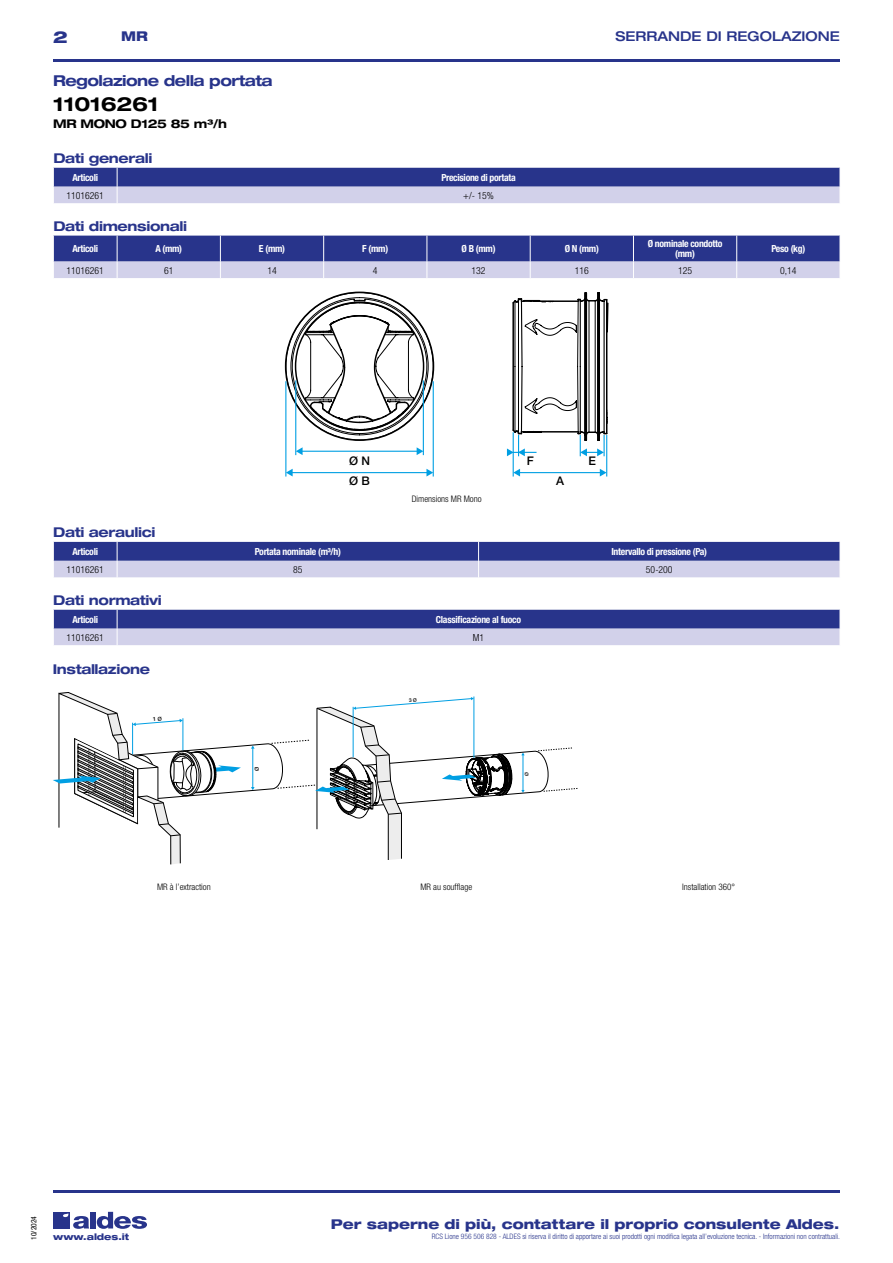
<style>
.page{position:relative;width:893px;height:1263px;background:#fff}
.page>*{position:absolute;margin:0;border:0;box-sizing:border-box;transform-origin:0 0}
.t1{font:700 expanded 19.5px "Helvetica Neue LT Std";letter-spacing:-.01em;color:#000}
.t2{font:800 expanded 16.5px "Helvetica Neue LT Std";color:#28348b}
.t3{font:700 expanded 15px "Helvetica Neue LT Std";letter-spacing:-.035em;color:#28348b}
.t4{font:700 expanded 13.5px "Helvetica Neue LT Std";letter-spacing:-.025em;color:#28348b}
.t5{font:800 expanded 13.5px "Helvetica Neue LT Std";color:#28348b}
.t6{font:500 expanded 13.5px "Helvetica Neue LT Std";color:#28348b}
.t7{font:800 expanded 13.5px "Helvetica Neue LT Std";color:#28348b;scale:.95 1}
.t8{font:700 expanded 12px "Helvetica Neue LT Std";letter-spacing:-.025em;color:#000}
.t9{font:500 11.85px "Helvetica Neue";color:#000}
.t10{font:700 condensed 9.75px/10.5px "Helvetica Neue LT Std";letter-spacing:-.03em;color:#fff;text-align:center}
.t11{font:300 condensed 9.75px "Helvetica Neue";color:#000}
.t12{font:300 condensed 9px "Helvetica Neue LT Std";color:#000}
.t13{font:800 expanded 9px "Helvetica Neue LT Std";color:#28348b}
.t14{font:300 condensed 7.5px "Helvetica Neue LT Std";color:#28348b}
.t15{font:condensed 7.5px "Helvetica Neue LT Std";color:#000}
.t16{font:500 5.55px "Helvetica Neue";color:#000}
.t17{font:500 5.1px "Helvetica Neue";color:#000}
</style>
<div class="page">
<div style="left:53px;top:1212px;width:17px;height:16px;background:#28348b"></div>
<div style="left:90px;top:1212px;width:6px;height:16px;background:#28348b"></div>
<svg style="left:97px;top:1212px;width:50px;height:17px"></svg>
<svg style="left:63px;top:1213px;width:26px;height:16px"></svg>
<hr style="left:53px;top:59px;width:787px;height:2px;background:#28348b">
<hr style="left:53px;top:1190px;width:787px;height:2px;background:#28348b">
<svg style="left:53px;top:168px;width:787px;height:35px;background:#787eb8"></svg>
<svg style="left:53px;top:236px;width:787px;height:42px;background:#6d74b1"></svg>
<svg style="left:286px;top:292px;width:147px;height:148px"></svg>
<hr style="left:285px;top:381px;width:1px;height:95px;background:#009fe3">
<hr style="left:295px;top:380px;width:1px;height:75px;background:#009fe3">
<hr style="left:423px;top:380px;width:1px;height:75px;background:#009fe3">
<hr style="left:433px;top:381px;width:1px;height:95px;background:#009fe3">
<hr style="left:291px;top:472px;width:137px;height:1px;background:#009fe3">
<svg style="left:426px;top:469px;width:7px;height:7px"></svg>
<svg style="left:286px;top:469px;width:7px;height:7px"></svg>
<hr style="left:302px;top:451px;width:116px;height:1px;background:#009fe3">
<svg style="left:417px;top:447px;width:6px;height:8px"></svg>
<svg style="left:296px;top:447px;width:7px;height:8px"></svg>
<hr style="left:513px;top:432px;width:1px;height:44px;background:#009fe3">
<hr style="left:606px;top:435px;width:1px;height:41px;background:#009fe3">
<hr style="left:519px;top:472px;width:83px;height:1px;background:#009fe3">
<svg style="left:600px;top:469px;width:7px;height:7px"></svg>
<svg style="left:513px;top:469px;width:7px;height:7px"></svg>
<svg style="left:507px;top:292px;width:101px;height:164px"></svg>
<svg style="left:53px;top:542px;width:787px;height:36px;background:#7b81b9"></svg>
<svg style="left:53px;top:610px;width:787px;height:35px;background:#797eb8"></svg>
<svg style="left:53px;top:692px;width:524px;height:172px"></svg>
<h2 class="t2" style="left:53px;top:26px;width:16px">2</h2>
<h3 class="t7" style="left:121px;top:28px;width:30px">MR</h3>
<h3 class="t6" style="left:615px;top:28px;width:226px">SERRANDE DI REGOLAZIONE</h3>
<h3 class="t3" style="left:53px;top:71px;width:221px">Regolazione della portata</h3>
<h1 class="t1" style="left:53px;top:92px;width:107px">11016261</h1>
<p class="t8" style="left:53px;top:116px;width:175px">MR MONO D125 85 m³/h</p>
<h3 class="t4" style="left:53px;top:150px;width:101px">Dati generali</h3>
<p class="t10" style="left:72px;top:172px;width:27px">Articoli</p>
<p class="t10" style="left:441px;top:172px;width:76px">Precisione di portata</p>
<p class="t11" style="left:67px;top:190px;width:39px">11016261</p>
<p class="t11" style="left:463px;top:190px;width:32px">+/- 15%</p>
<h3 class="t4" style="left:53px;top:218px;width:135px">Dati dimensionali</h3>
<p class="t10" style="left:72px;top:243px;width:27px">Articoli</p>
<p class="t10" style="left:155px;top:243px;width:28px">A (mm)</p>
<p class="t10" style="left:259px;top:243px;width:28px">E (mm)</p>
<p class="t10" style="left:362px;top:243px;width:27px">F (mm)</p>
<p class="t10" style="left:462px;top:243px;width:36px">Ø B (mm)</p>
<p class="t10" style="left:565px;top:243px;width:36px">Ø N (mm)</p>
<p class="t10" style="left:648px;top:238px;width:76px">Ø nominale condotto (mm)</p>
<p class="t10" style="left:771px;top:243px;width:35px">Peso (kg)</p>
<p class="t11" style="left:67px;top:265px;width:39px">11016261</p>
<p class="t11" style="left:164px;top:265px;width:11px">61</p>
<p class="t11" style="left:267px;top:265px;width:11px">14</p>
<p class="t11" style="left:373px;top:265px;width:6px">4</p>
<p class="t11" style="left:472px;top:265px;width:16px">132</p>
<p class="t11" style="left:575px;top:265px;width:16px">116</p>
<p class="t11" style="left:678px;top:265px;width:16px">125</p>
<p class="t11" style="left:780px;top:265px;width:18px">0,14</p>
<p class="t9" style="left:349px;top:454px;width:22px">Ø N</p>
<p class="t9" style="left:588px;top:454px;width:9px">E</p>
<p class="t9" style="left:527px;top:454px;width:9px">F</p>
<p class="t9" style="left:349px;top:474px;width:22px">Ø B</p>
<p class="t9" style="left:556px;top:474px;width:9px">A</p>
<p class="t12" style="left:412px;top:493px;width:71px">Dimensions MR Mono</p>
<h3 class="t4" style="left:53px;top:523px;width:104px">Dati aeraulici</h3>
<p class="t10" style="left:72px;top:546px;width:27px">Articoli</p>
<p class="t10" style="left:255px;top:546px;width:88px">Portata nominale (m³/h)</p>
<p class="t10" style="left:611px;top:546px;width:97px">Intervallo di pressione (Pa)</p>
<p class="t11" style="left:66px;top:564px;width:39px">11016261</p>
<p class="t11" style="left:293px;top:564px;width:11px">85</p>
<p class="t11" style="left:646px;top:564px;width:28px">50-200</p>
<h3 class="t4" style="left:53px;top:592px;width:110px">Dati normativi</h3>
<p class="t10" style="left:72px;top:614px;width:27px">Articoli</p>
<p class="t10" style="left:436px;top:614px;width:87px">Classificazione al fuoco</p>
<p class="t11" style="left:66px;top:632px;width:39px">11016261</p>
<p class="t11" style="left:473px;top:632px;width:13px">M1</p>
<h3 class="t4" style="left:53px;top:661px;width:99px">Installazione</h3>
<p class="t16" style="left:253px;top:771px;width:6px;rotate:-90deg">Ø</p>
<p class="t17" style="left:523px;top:776px;width:5px;rotate:-90deg">Ø</p>
<p class="t12" style="left:157px;top:882px;width:55px">MR à l’extraction</p>
<p class="t12" style="left:420px;top:882px;width:53px">MR au soufflage</p>
<p class="t12" style="left:682px;top:882px;width:54px">Installation 360°</p>
<p class="t15" style="left:29px;top:1240px;width:25px;rotate:-90deg">10/2024</p>
<h3 class="t5" style="left:331px;top:1215px;width:510px">Per saperne di più, contattare il proprio consulente Aldes.</h3>
<p class="t13" style="left:53px;top:1231px;width:78px">www.aldes.it</p>
<p class="t14" style="left:432px;top:1232px;width:410px">RCS Lione 956 506 828 - ALDES si riserva il diritto di apportare ai suoi prodotti ogni modifica legata all’evoluzione tecnica. - Informazioni non contrattuali.</p>
</div>
